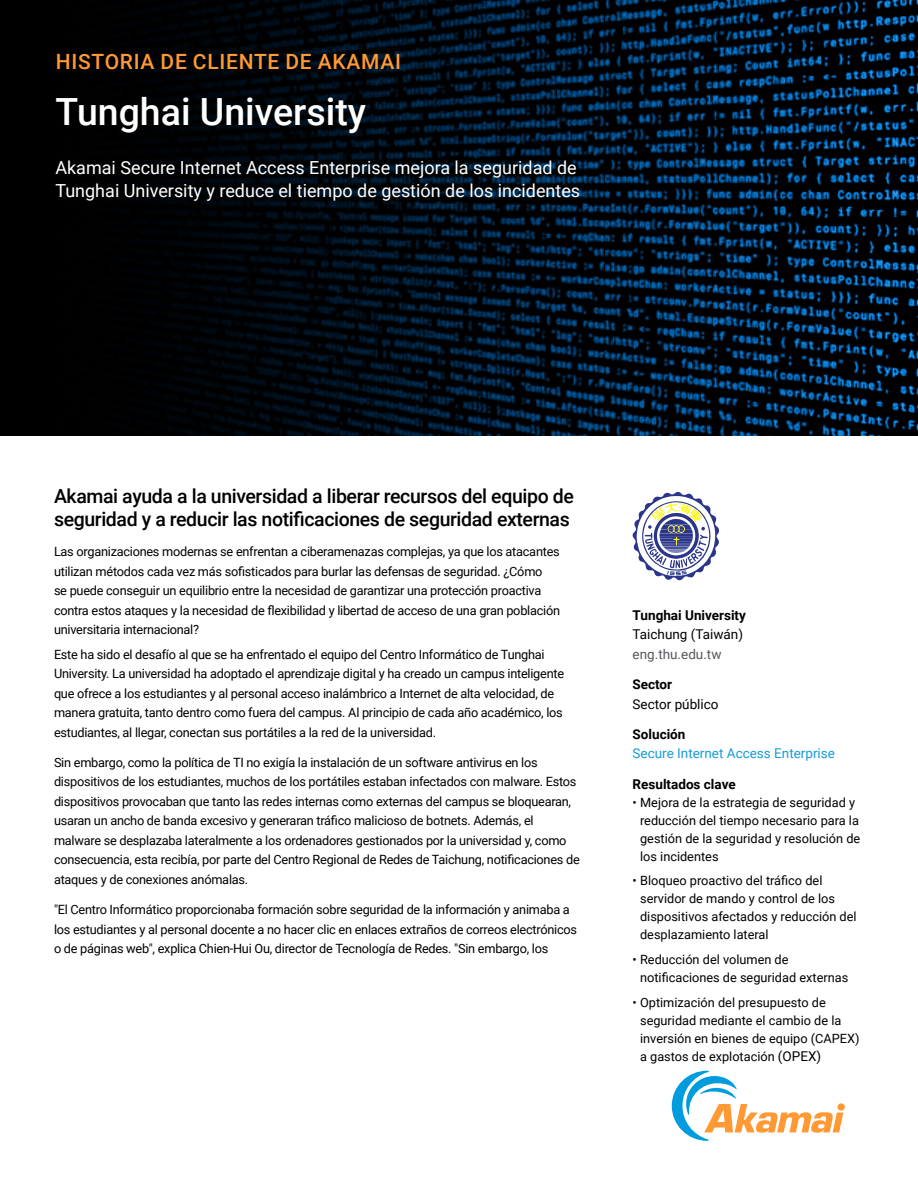
<style>
.page{position:relative;width:918px;height:1188px;background:#fff}
.page>*{position:absolute;margin:0;border:0;box-sizing:border-box;transform-origin:0 0}
.t1{font:500 37.5px "Roboto";color:#fff}
.t2{font:500 21px "Roboto";letter-spacing:.035em;color:#f93}
.t3{font:500 19.5px/23.4px "Roboto";letter-spacing:-.02em;color:#000}
.t4{font:18px/22.5px "Roboto";color:#fff}
.t5{font:700 13.5px "Roboto";color:#000}
.t6{font:13.5px "Roboto";color:#179bd7}
.t7{font:13.5px "Roboto";color:#000}
.t8{font:13.5px "Roboto";color:#55575c}
.t9{font:12.75px/19.5px "Roboto";letter-spacing:-.02em;color:#000}
.t10{font:12.75px/18px "Roboto";color:#000}
.s1{font-size:13.5px}
</style>
<div class="page">
<svg style="left:672px;top:1071px;width:171px;height:70px"></svg>
<svg style="left:0;top:0;width:918px;height:436px;background:#000e19"></svg>
<svg style="left:632px;top:492px;width:87px;height:88px"></svg>
<h2 class="t2" style="left:56px;top:47px;width:347px">HISTORIA DE CLIENTE DE AKAMAI</h2>
<h1 class="t1" style="left:55px;top:85px;width:312px">Tunghai University</h1>
<h3 class="t4" style="left:55px;top:156px;width:526px">Akamai Secure Internet Access Enterprise mejora la seguridad de<br>Tunghai University y reduce el tiempo de gestión de los incidentes</h3>
<h3 class="t3" style="left:54px;top:483px;width:521px">Akamai ayuda a la universidad a liberar recursos del equipo de seguridad y a reducir las notificaciones de seguridad externas</h3>
<p class="t9" style="left:54px;top:542px;width:508px">Las organizaciones modernas se enfrentan a ciberamenazas complejas, ya que los atacantes utilizan métodos cada vez más sofisticados para burlar las defensas de seguridad. ¿Cómo<br>se puede conseguir un equilibrio entre la necesidad de garantizar una protección proactiva contra estos ataques y la necesidad de flexibilidad y libertad de acceso de una gran población universitaria internacional?</p>
<p class="t9" style="left:54px;top:644px;width:512px">Este ha sido el desafío al que se ha enfrentado el equipo del Centro Informático de Tunghai University. La universidad ha adoptado el aprendizaje digital y ha creado un campus inteligente que ofrece a los estudiantes y al personal acceso inalámbrico a Internet de alta velocidad, de manera gratuita, tanto dentro como fuera del campus. Al principio de cada año académico, los estudiantes, al llegar, conectan sus portátiles a la red de la universidad.</p>
<p class="t9" style="left:54px;top:752px;width:527px">Sin embargo, como la política de TI no exigía la instalación de un software antivirus en los dispositivos de los estudiantes, muchos de los portátiles estaban infectados con malware. Estos dispositivos provocaban que tanto las redes internas como externas del campus se bloquearan, usaran un ancho de banda excesivo y generaran tráfico malicioso de botnets. Además, el malware se desplazaba lateralmente a los ordenadores gestionados por la universidad y, como consecuencia, esta recibía, por parte del Centro Regional de Redes de Taichung, notificaciones de ataques y de conexiones anómalas.</p>
<p class="t9" style="left:54px;top:899px;width:525px">"El Centro Informático proporcionaba formación sobre seguridad de la información y animaba a los estudiantes y al personal docente a no hacer clic en enlaces extraños de correos electrónicos o de páginas web", explica Chien-Hui Ou, director de Tecnología de Redes. "Sin embargo, los</p>
<p class="t5" style="left:633px;top:605px;width:115px">Tunghai University</p>
<p class="t7" style="left:633px;top:625px;width:112px">Taichung (Taiwán)</p>
<p class="t8" style="left:633px;top:644px;width:90px">eng.thu.edu.tw</p>
<p class="t5" style="left:633px;top:675px;width:41px">Sector</p>
<p class="t7" style="left:633px;top:694px;width:88px">Sector público</p>
<p class="t5" style="left:633px;top:725px;width:54px">Solución</p>
<p class="t6" style="left:633px;top:744px;width:204px">Secure Internet Access Enterprise</p>
<p class="t5" style="left:633px;top:774px;width:105px">Resultados clave</p>
<p class="t10" style="left:640px;top:793px;width:222px;text-indent:-7px">• Mejora de la estrategia de seguridad y reducción del tiempo necesario para la gestión de la seguridad y resolución de los incidentes</p>
<p class="t10" style="left:640px;top:871px;width:218px;text-indent:-7px">• Bloqueo proactivo del tráfico del servidor de mando y control de los dispositivos afectados y reducción del desplazamiento lateral</p>
<p class="t10" style="left:640px;top:950px;width:210px;text-indent:-7px">• Reducción del volumen de notificaciones de seguridad externas</p>
<p class="t10" style="left:640px;top:993px;width:221px;text-indent:-7px">• Optimización del presupuesto de seguridad mediante el cambio de la inversión en bienes de equipo (CAPEX) a gastos de explotación <span class="s1">(OPEX)</span></p>
</div>
